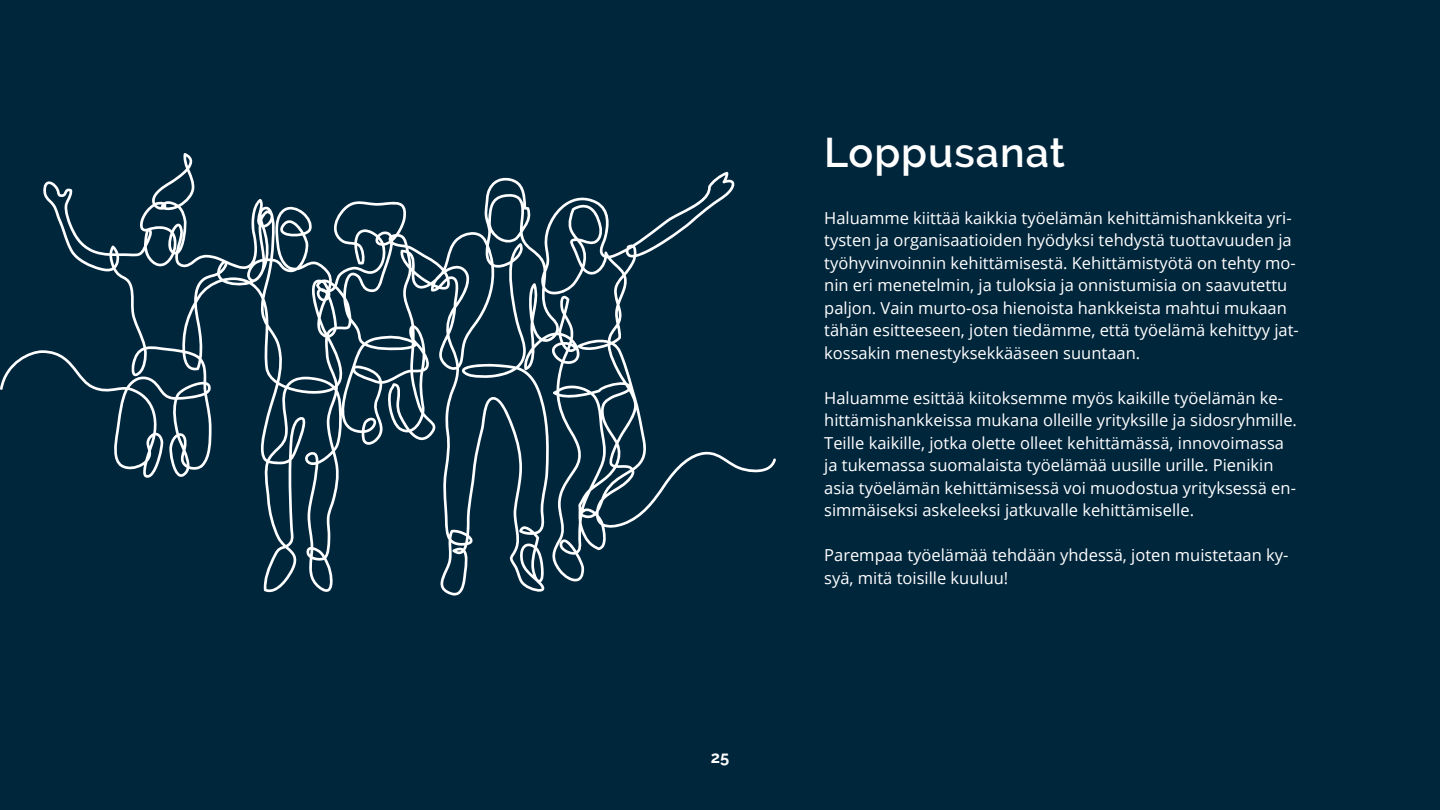
<style>
.page{position:relative;width:1440px;height:810px;background:#00263c}
.page>*{position:absolute;margin:0;border:0;box-sizing:border-box;transform-origin:0 0}
.Otsikko1{font:600 41.25px "Raleway";letter-spacing:.025em;color:#fff}
.Leipis_oikea{font:16.5px/22.5px "Open Sans";color:#fff}
.t1{font:700 16.5px "Raleway";color:#fff}
</style>
<div class="page">
<svg style="left:0;top:153px;width:776px;height:443px"></svg>
<p class="t1" style="left:711px;top:747px;width:20px">25</p>
<h2 class="Otsikko1" style="left:824px;top:129px;width:242px">Loppusanat</h2>
<p class="Leipis_oikea" style="left:824px;top:206px;width:476px">Haluamme kiittää kaikkia työelämän kehittämishankkeita yri&shy;tysten ja organisaatioiden hyödyksi tehdystä tuottavuuden ja työhyvinvoinnin kehittämisestä. Kehittämistyötä on tehty mo&shy;nin eri menetelmin, ja tuloksia ja onnistumisia on saavutettu paljon. Vain murto-osa hienoista hankkeista mahtui mukaan tähän esitteeseen, joten tiedämme, että työelämä kehittyy jat&shy;kossakin menestyksekkääseen suuntaan.</p>
<p class="Leipis_oikea" style="left:824px;top:386px;width:474px">Haluamme esittää kiitoksemme myös kaikille työelämän ke&shy;hittämishankkeissa mukana olleille yrityksille ja sidosryhmille.<br>Teille kaikille, jotka olette olleet kehittämässä, innovoimassa ja tukemassa suomalaista työelämää uusille urille. Pienikin asia työelämän kehittämisessä voi muodostua yrityksessä en&shy;simmäiseksi askeleeksi jatkuvalle kehittämiselle.</p>
<p class="Leipis_oikea" style="left:824px;top:544px;width:466px">Parempaa työelämää tehdään yhdessä, joten muistetaan ky&shy;syä, mitä toisille kuuluu!</p>
</div>
